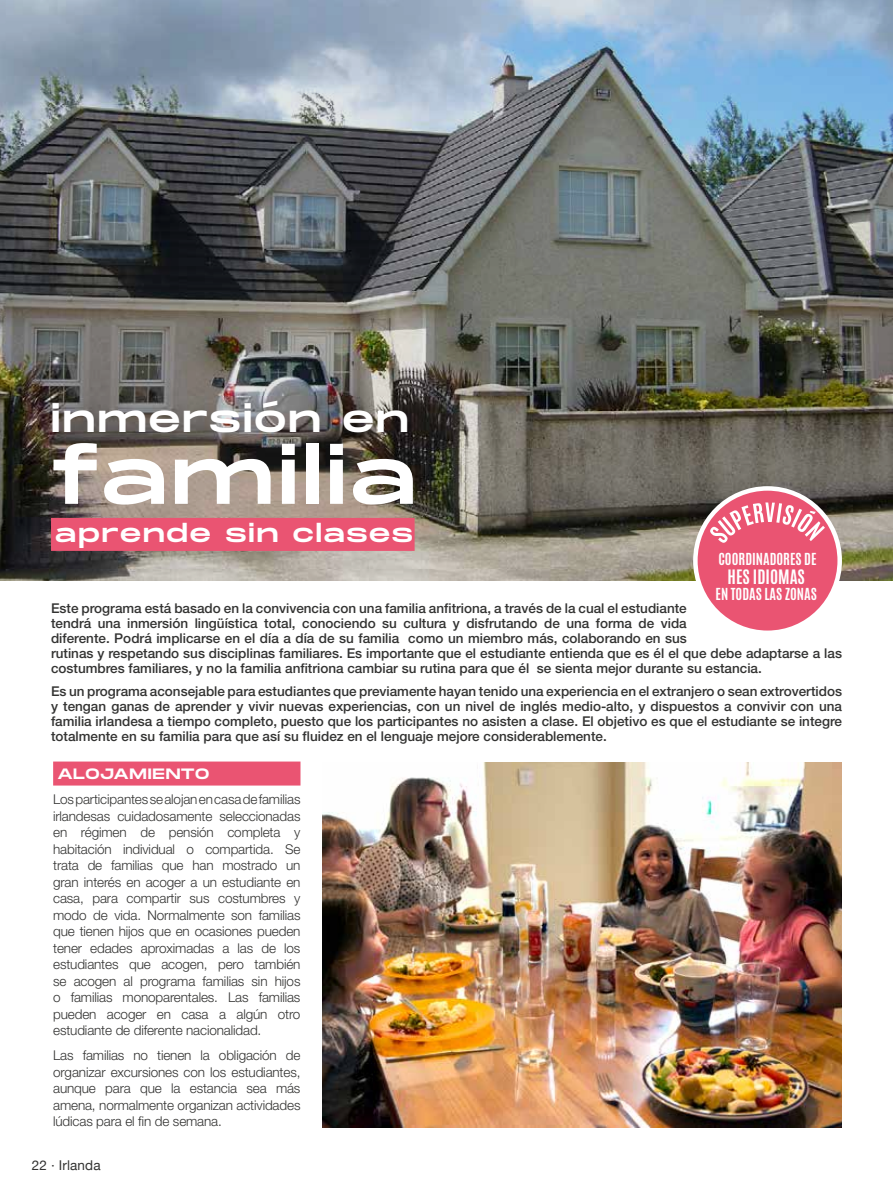
<style>
.page{position:relative;width:893px;height:1191px;background:#fff}
.page>*{position:absolute;margin:0;border:0;box-sizing:border-box;transform-origin:0 0}
.t1{font:75px "Monument Extended";letter-spacing:.06em;color:#fff}
.t2{font:36px "Monument Extended";letter-spacing:.06em;color:#fff}
.t3{font:24px "Monument Extended";letter-spacing:.08em;color:#fff}
.t4{font:700 16.65px "Antonio";color:#fff}
.t5{font:15px "Monument Extended";letter-spacing:.03em;color:#fff}
.t6{font:700 13.8px "Antonio";color:#fff}
.t7{font:500 13.5px/15px "Helvetica Neue LT Std";color:#333332}
.t8{font:300 13.5px/16.5px "Helvetica Neue LT Std";letter-spacing:-.01em;color:#333332;text-align:justify}
.t9{font:13.5px "Helvetica Neue";letter-spacing:.01em;color:#333332}
</style>
<div class="page">
<img style="left:0;top:0;width:893px;height:580px">
<img style="left:323px;top:762px;width:519px;height:365px">
<div style="left:695px;top:488px;width:145px;height:145px;background:#ea5472;border-radius:50%"></div>
<div style="left:693px;top:486px;width:149px;height:149px;border:4px solid #fff;border-radius:50%"></div>
<svg style="left:710px;top:502px;width:115px;height:41px"></svg>
<div style="left:51px;top:518px;width:364px;height:33px;background:#ea5472"></div>
<div style="left:53px;top:761px;width:247px;height:24px;background:#ea5472"></div>
<h2 class="t2" style="left:51px;top:393px;width:359px">inmersión en</h2>
<h1 class="t1" style="left:51px;top:423px;width:367px">familia</h1>
<h3 class="t3" style="left:55px;top:516px;width:359px">aprende sin clases</h3>
<p class="t6" style="left:718px;top:549px;width:100px">COORDINADORES DE</p>
<p class="t4" style="left:728px;top:564px;width:79px">HES IDIOMAS</p>
<p class="t6" style="left:716px;top:583px;width:103px">EN TODAS LAS ZONAS</p>
<p class="t7" style="left:51px;top:600px;width:792px">Este programa está basado en la convivencia con una familia anfitriona, a través de la cual el estudiante<br>tendrá una inmersión lingüística total, conociendo su cultura y disfrutando de una forma de vida<br>diferente. Podrá implicarse en el día a día de su familia como un miembro más, colaborando en sus<br>rutinas y respetando sus disciplinas familiares. Es importante que el estudiante entienda que es él el que debe adaptarse a las costumbres familiares, y no la familia anfitriona cambiar su rutina para que él se sienta mejor durante su estancia.</p>
<p class="t7" style="left:51px;top:684px;width:792px;text-align:justify">Es un programa aconsejable para estudiantes que previamente hayan tenido una experiencia en el extranjero o sean extrovertidos y tengan ganas de aprender y vivir nuevas experiencias, con un nivel de inglés medio-alto, y dispuestos a convivir con una familia irlandesa a tiempo completo, puesto que los participantes no asisten a clase. El objetivo es que el estudiante se integre totalmente en su familia para que así su fluidez en el lenguaje mejore considerablemente.</p>
<p class="t5" style="left:57px;top:763px;width:153px">ALOJAMIENTO</p>
<p class="t8" style="left:53px;top:791px;width:249px">Los participantes se alojan en casa de familias irlandesas cuidadosamente seleccionadas en régimen de pensión completa y habitación individual o compartida. Se trata de familias que han mostrado un gran interés en acoger a un estudiante en casa, para compartir sus costumbres y modo de vida. Normalmente son familias que tienen hijos que en ocasiones pueden tener edades aproximadas a las de los estudiantes que acogen, pero también se acogen al programa familias sin hijos o familias monoparentales. Las familias pueden acoger en casa a algún otro estudiante de diferente nacionalidad.</p>
<p class="t8" style="left:53px;top:1047px;width:249px">Las familias no tienen la obligación de organizar excursiones con los estudiantes, aunque para que la estancia sea más amena, normalmente organizan actividades lúdicas para el fin de semana.</p>
<p class="t9" style="left:32px;top:1155px;width:70px">22 · Irlanda</p>
</div>
